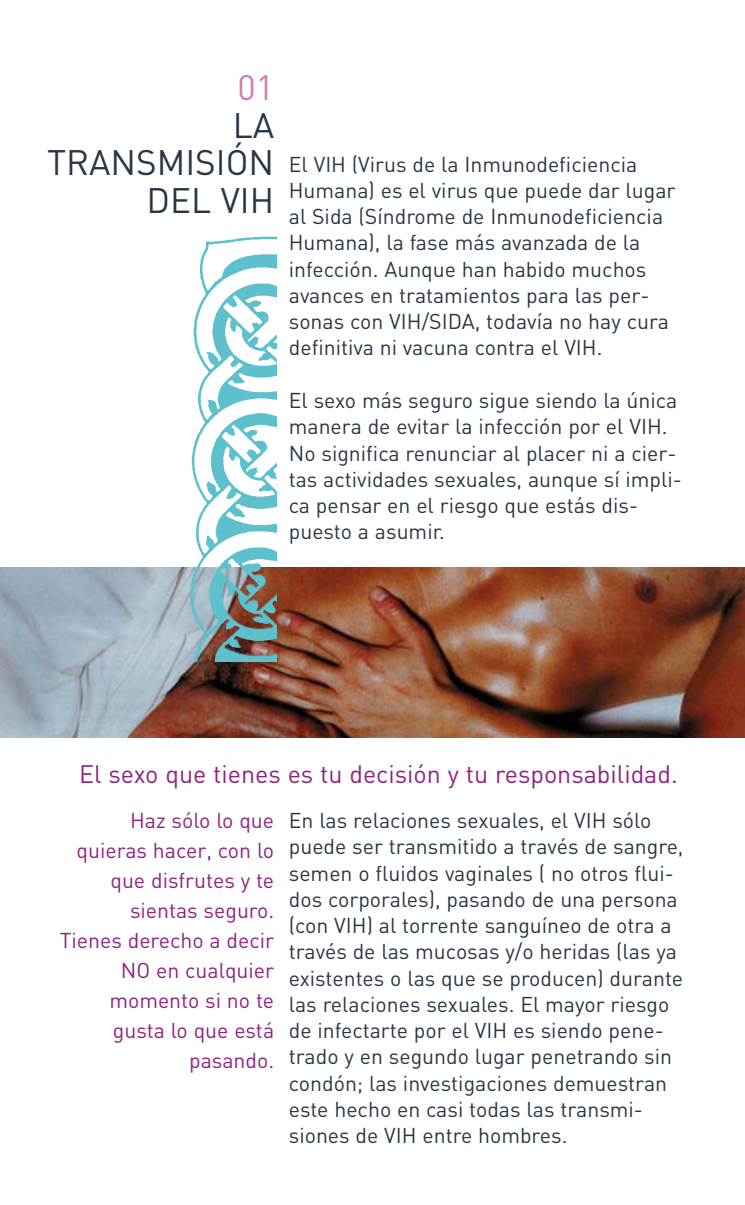
<style>
.page{position:relative;width:745px;height:1205px;background:#fff}
.page>*{position:absolute;margin:0;border:0;box-sizing:border-box;transform-origin:0 0}
.t1{font:35px/37.5px "DIN";color:#293745;text-align:right}
.t2{font:35px "DIN";color:#d37faf}
.t3{font:25px "DIN";color:#8f2382}
.t4{font:21.25px/26.2px "DIN";color:#293745}
.t5{font:21.25px/30px "DIN";color:#8f2382;text-align:right}
</style>
<div class="page">
<img style="left:0;top:567px;width:744px;height:170px">
<img style="left:187px;top:236px;width:89px;height:425px">
<h1 class="t2" style="left:237px;top:76px;width:38px">01</h1>
<h1 class="t1" style="left:47px;top:111px;width:228px">LA<br>TRANSMISIÓN<br>DEL VIH</h1>
<p class="t4" style="left:288px;top:153px;width:388px">El VIH (Virus de la Inmunodeficiencia Humana) es el virus que puede dar lugar al Sida (Síndrome de Inmunodeficiencia Humana), la fase más avanzada de la infección. Aunque han habido muchos avances en tratamientos para las per&shy;sonas con VIH/SIDA, todavía no hay cura definitiva ni vacuna contra el VIH.</p>
<p class="t4" style="left:288px;top:390px;width:394px">El sexo más seguro sigue siendo la única manera de evitar la infección por el VIH.<br>No significa renunciar al placer ni a cier&shy;tas actividades sexuales, aunque sí impli&shy;ca pensar en el riesgo que estás dis&shy;puesto a asumir.</p>
<p class="t3" style="left:79px;top:765px;width:599px">El sexo que tienes es tu decisión y tu responsabilidad.</p>
<p class="t5" style="left:60px;top:808px;width:216px">Haz sólo lo que quieras hacer, con lo que disfrutes y te sientas seguro.<br>Tienes derecho a decir<br>NO en cualquier momento si no te gusta lo que está pasando.</p>
<p class="t4" style="left:288px;top:810px;width:396px">En las relaciones sexuales, el VIH sólo puede ser transmitido a través de sangre, semen o fluidos vaginales ( no otros flui&shy;dos corporales), pasando de una persona (con VIH) al torrente sanguíneo de otra a través de las mucosas y/o heridas (las ya existentes o las que se producen) durante las relaciones sexuales. El mayor riesgo de infectarte por el VIH es siendo pene&shy;trado y en segundo lugar penetrando sin condón; las investigaciones demuestran este hecho en casi todas las transmi&shy;siones de VIH entre hombres.</p>
</div>
